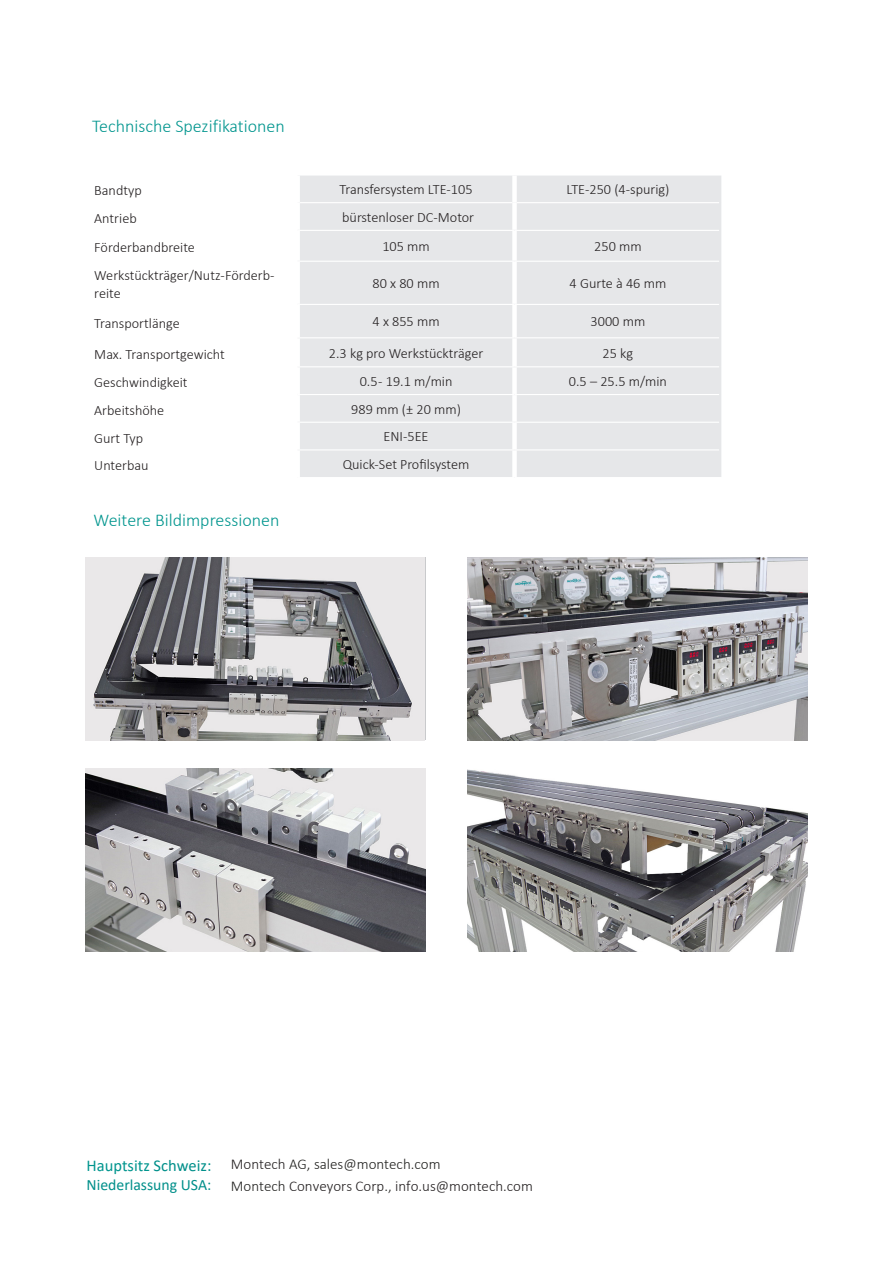
<style>
.page{position:relative;width:893px;height:1263px;background:#fff}
.page>*{position:absolute;margin:0;border:0;box-sizing:border-box;transform-origin:0 0}
.Lauftext{font:300 18px "Calibri";color:#00958e}
.Lauftext_Montech_De{font:16.5px "Calibri";color:#00958e}
.Lauftext_Montech_De-2{font:15.75px "Calibri";color:#008f8a}
.Lauftext_Montech_De-3{font:300 15px/22px "Calibri";color:#231f20}
.t1{font:300 14.25px/18px "Calibri";color:#231f20}
.s1{color:#008f8a}
.s2{color:#21211f}
</style>
<div class="page">
<img style="left:85px;top:558px;width:339px;height:182px">
<img style="left:468px;top:558px;width:339px;height:182px">
<img style="left:85px;top:769px;width:340px;height:182px">
<img style="left:468px;top:769px;width:340px;height:182px">
<div style="left:300px;top:176px;width:421px;height:301px;background:#e6e7e9"></div>
<hr style="left:300px;top:202px;width:212px;height:1px;background:#fff">
<hr style="left:517px;top:202px;width:202px;height:1px;background:#fff">
<div style="left:512px;top:176px;width:5px;height:27px;background:#fff"></div>
<div style="left:512px;top:203px;width:5px;height:27px;background:#fff"></div>
<hr style="left:298px;top:230px;width:216px;height:1px;background:#fff">
<hr style="left:514px;top:230px;width:205px;height:1px;background:#fff">
<div style="left:512px;top:231px;width:5px;height:30px;background:#fff"></div>
<div style="left:512px;top:262px;width:5px;height:42px;background:#fff"></div>
<div style="left:512px;top:305px;width:5px;height:32px;background:#fff"></div>
<div style="left:512px;top:338px;width:5px;height:28px;background:#fff"></div>
<div style="left:512px;top:367px;width:5px;height:27px;background:#fff"></div>
<div style="left:512px;top:395px;width:5px;height:27px;background:#fff"></div>
<div style="left:512px;top:423px;width:5px;height:26px;background:#fff"></div>
<div style="left:512px;top:450px;width:5px;height:27px;background:#fff"></div>
<hr style="left:298px;top:261px;width:216px;height:1px;background:#fff">
<hr style="left:514px;top:261px;width:205px;height:1px;background:#fff">
<hr style="left:298px;top:304px;width:216px;height:1px;background:#fff">
<hr style="left:514px;top:304px;width:205px;height:1px;background:#fff">
<hr style="left:298px;top:337px;width:216px;height:1px;background:#fff">
<hr style="left:514px;top:337px;width:205px;height:1px;background:#fff">
<hr style="left:298px;top:366px;width:216px;height:1px;background:#fff">
<hr style="left:514px;top:366px;width:205px;height:1px;background:#fff">
<hr style="left:298px;top:394px;width:216px;height:1px;background:#fff">
<hr style="left:514px;top:394px;width:205px;height:1px;background:#fff">
<hr style="left:298px;top:422px;width:216px;height:1px;background:#fff">
<hr style="left:514px;top:422px;width:205px;height:1px;background:#fff">
<hr style="left:298px;top:449px;width:216px;height:1px;background:#fff">
<hr style="left:514px;top:449px;width:205px;height:1px;background:#fff">
<p class="Lauftext" style="left:92px;top:115px;width:194px">Technische Spezifikationen</p>
<p class="t1" style="left:94px;top:182px;width:49px">Bandtyp</p>
<p class="t1" style="left:340px;top:180px;width:134px">Transfersystem LTE-105</p>
<p class="t1" style="left:566px;top:180px;width:105px">LTE-250 (4-spurig)</p>
<p class="t1" style="left:94px;top:209px;width:44px">Antrieb</p>
<p class="t1" style="left:342px;top:208px;width:134px">bürstenloser DC-Motor</p>
<p class="t1" style="left:94px;top:239px;width:102px">Förderbandbreite</p>
<p class="t1" style="left:382px;top:237px;width:49px">105 mm</p>
<p class="t1" style="left:594px;top:237px;width:49px">250 mm</p>
<p class="t1" style="left:94px;top:267px;width:182px">Werkstückträger/Nutz-Förderb&shy;reite</p>
<p class="t1" style="left:373px;top:274px;width:69px">80 x 80 mm</p>
<p class="t1" style="left:570px;top:274px;width:98px">4 Gurte à 46 mm</p>
<p class="t1" style="left:94px;top:314px;width:87px">Transportlänge</p>
<p class="t1" style="left:373px;top:313px;width:69px">4 x 855 mm</p>
<p class="t1" style="left:591px;top:313px;width:56px">3000 mm</p>
<p class="t1" style="left:94px;top:345px;width:132px">Max. Transportgewicht</p>
<p class="t1" style="left:329px;top:344px;width:156px">2.3 kg pro Werkstückträger</p>
<p class="t1" style="left:603px;top:344px;width:32px">25 kg</p>
<p class="t1" style="left:94px;top:373px;width:95px">Geschwindigkeit</p>
<p class="t1" style="left:360px;top:372px;width:94px">0.5 - 19.1 m/min</p>
<p class="t1" style="left:569px;top:372px;width:100px">0.5 – 25.5 m/min</p>
<p class="t1" style="left:94px;top:401px;width:72px">Arbeitshöhe</p>
<p class="t1" style="left:351px;top:400px;width:111px">989 mm (± 20 mm)</p>
<p class="t1" style="left:94px;top:429px;width:50px">Gurt Typ</p>
<p class="t1" style="left:384px;top:428px;width:47px">ENI-5EE</p>
<p class="t1" style="left:94px;top:456px;width:56px">Unterbau</p>
<p class="t1" style="left:343px;top:455px;width:128px">Quick-Set Profilsystem</p>
<p class="Lauftext" style="left:94px;top:509px;width:187px">Weitere Bildimpressionen</p>
<p class="Lauftext_Montech_De" style="left:87px;top:1153px;width:126px">Hauptsitz <span class="s1">Schweiz:</span></p>
<p class="Lauftext_Montech_De-2" style="left:87px;top:1174px;width:126px">Niederlassung USA:</p>
<p class="Lauftext_Montech_De-3" style="left:231px;top:1153px;width:304px">Montech <span class="s2">AG, sales@montech.com<br>Montech</span> Conveyors Corp<span class="s2">.,</span> info.us@montech.com</p>
</div>
